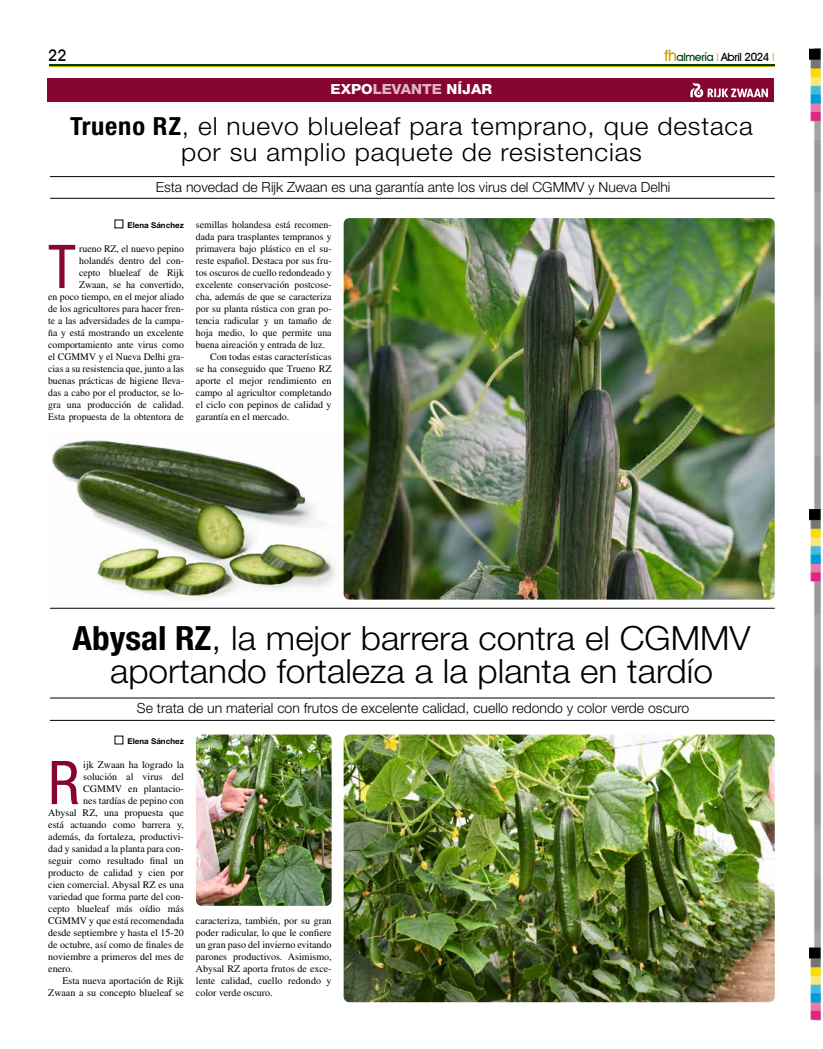
<style>
.page{position:relative;width:823px;height:1049px;background:#fff}
.page>*{position:absolute;margin:0;border:0;box-sizing:border-box;transform-origin:0 0}
.t1{font:condensed 60.4px "Helvetica Neue LT Std";color:#860531}
.t2{font:300 33.4px/33.3px "Helvetica Neue LT Std";color:#000;text-align:center;scale:1.06 1}
.t3{font:300 25px/25.3px "Helvetica Neue LT Std";letter-spacing:.03em;color:#000;text-align:center;scale:1.06 1}
.t4{font:500 16px "Avant Garde IT Cby BT";color:#000}
.t5{font:300 14px "Helvetica Neue LT Std";color:#000}
.t6{font:800 14px "Helvetica Neue LT Std";color:#fff;scale:1.06 1}
.t7{font:500 11.3px "Avant Garde IT Cby BT";letter-spacing:-.03em;color:#000}
.t8{font:10px/12px "Times LT Std";color:#000;text-align:right}
.t9{font:700 8px "Helvetica Neue LT Std";letter-spacing:.005em;color:#000}
.s1{font-size:15.7px;color:#c9a300}
.s2{color:#004110}
.s3{font-family:"Helvetica Neue LT Std";font-weight:400;font-stretch:condensed;color:#c9a300}
.s4{color:#dfb7c0}
.s5{font-weight:700;font-stretch:condensed}
</style>
<div class="page">
<hr style="left:49px;top:65px;width:725px;height:1px;background:#004110">
<hr style="left:49px;top:67px;width:725px;height:1px;background:#c9a300">
<img style="left:809px;top:48px;width:12px;height:973px">
<img style="left:49px;top:439px;width:302px;height:170px">
<div style="left:47px;top:78px;width:726px;height:24px;background:#860531"></div>
<svg style="left:690px;top:82px;width:77px;height:16px"></svg>
<hr style="left:50px;top:176px;width:724px;height:1px;background:#000">
<hr style="left:50px;top:698px;width:724px;height:1px;background:#000">
<hr style="left:50px;top:720px;width:724px;height:1px;background:#000">
<hr style="left:50px;top:198px;width:724px;height:1px;background:#000">
<hr style="left:50px;top:608px;width:724px;height:1px;background:#000">
<img style="left:343px;top:218px;width:431px;height:382px">
<img style="left:343px;top:734px;width:431px;height:268px">
<img style="left:196px;top:734px;width:135px;height:172px">
<h3 class="t4" style="left:48px;top:46px;width:20px">22</h3>
<p class="t7" style="left:663px;top:50px;width:112px"><span class="s1">fh</span><span class="s2">almería</span> <span class="s3">|</span> Abril 2024 <span class="s3">|</span></p>
<h3 class="t6" style="left:330px;top:81px;width:154px">EXPO<span class="s4">LEVANTE</span> NÍJAR</h3>
<h3 class="t3" style="left:70px;top:113px;width:645px"><span class="s5">Trueno RZ</span>, el nuevo blueleaf para temprano, que destaca por su amplio paquete de resistencias</h3>
<h3 class="t5" style="left:156px;top:178px;width:516px">Esta novedad de Rijk Zwaan es una garantía ante los virus del CGMMV y Nueva Delhi</h3>
<p class="t9" style="left:127px;top:220px;width:58px">Elena Sánchez</p>
<h1 class="t1" style="left:48px;top:232px;width:29px">T</h1>
<p class="t8" style="left:48px;top:243px;width:137px">rueno RZ, el nuevo pepino holandés dentro del con-<br>cepto blueleaf de Rijk<br>Zwaan, se ha convertido,<br>en poco tiempo, en el mejor aliado de los agricultores para hacer fren&shy;te a las adversidades de la campa&shy;ña y está mostrando un excelente comportamiento ante virus como el CGMMV y el Nueva Delhi gra&shy;cias a su resistencia que, junto a las buenas prácticas de higiene lleva&shy;das a cabo por el productor, se lo&shy;gra una producción de calidad.<br>Esta propuesta de la obtentora de</p>
<p class="t8" style="left:196px;top:219px;width:137px">semillas holandesa está recomen-</p>
<p class="t8" style="left:196px;top:231px;width:137px">dada para trasplantes tempranos y</p>
<p class="t8" style="left:196px;top:243px;width:137px">primavera bajo plástico en el su-</p>
<p class="t8" style="left:196px;top:255px;width:137px">reste español. Destaca por sus fru-</p>
<p class="t8" style="left:196px;top:267px;width:137px">tos oscuros de cuello redondeado y</p>
<p class="t8" style="left:196px;top:279px;width:137px">excelente conservación postcose-</p>
<p class="t8" style="left:196px;top:291px;width:137px">cha, además de que se caracteriza</p>
<p class="t8" style="left:196px;top:303px;width:137px">por su planta rústica con gran po-</p>
<p class="t8" style="left:196px;top:315px;width:137px">tencia radicular y un tamaño de</p>
<p class="t8" style="left:196px;top:327px;width:137px">hoja medio, lo que permite una</p>
<p class="t8" style="left:196px;top:339px;width:130px">buena aireación y entrada de luz.</p>
<p class="t8" style="left:210px;top:351px;width:123px">Con todas estas características</p>
<p class="t8" style="left:196px;top:363px;width:137px">se ha conseguido que Trueno RZ</p>
<p class="t8" style="left:196px;top:375px;width:137px">aporte el mejor rendimiento en</p>
<p class="t8" style="left:196px;top:387px;width:137px">campo al agricultor completando</p>
<p class="t8" style="left:196px;top:399px;width:137px">el ciclo con pepinos de calidad y</p>
<p class="t8" style="left:196px;top:411px;width:95px">garantía en el mercado.</p>
<h2 class="t2" style="left:72px;top:620px;width:640px"><span class="s5">Abysal RZ</span>, la mejor barrera contra el CGMMV aportando fortaleza a la planta en tardío</h2>
<h3 class="t5" style="left:137px;top:700px;width:553px">Se trata de un material con frutos de excelente calidad, cuello redondo y color verde oscuro</h3>
<p class="t9" style="left:127px;top:736px;width:58px">Elena Sánchez</p>
<h1 class="t1" style="left:48px;top:748px;width:33px">R</h1>
<p class="t8" style="left:83px;top:759px;width:102px">ijk Zwaan ha logrado la</p>
<p class="t8" style="left:83px;top:771px;width:102px">solución al virus del</p>
<p class="t8" style="left:83px;top:783px;width:102px">CGMMV en plantacio-</p>
<p class="t8" style="left:83px;top:795px;width:102px">nes tardías de pepino con</p>
<p class="t8" style="left:48px;top:807px;width:137px">Abysal RZ, una propuesta que</p>
<p class="t8" style="left:48px;top:819px;width:137px">está actuando como barrera y,</p>
<p class="t8" style="left:48px;top:831px;width:137px">además, da fortaleza, productivi-</p>
<p class="t8" style="left:48px;top:843px;width:137px">dad y sanidad a la planta para con-</p>
<p class="t8" style="left:48px;top:855px;width:137px">seguir como resultado final un</p>
<p class="t8" style="left:48px;top:867px;width:137px">producto de calidad y cien por</p>
<p class="t8" style="left:48px;top:879px;width:137px">cien comercial. Abysal RZ es una</p>
<p class="t8" style="left:48px;top:891px;width:137px">variedad que forma parte del con-</p>
<p class="t8" style="left:48px;top:903px;width:137px">cepto blueleaf más oídio más</p>
<p class="t8" style="left:48px;top:915px;width:137px">CGMMV y que está recomendada</p>
<p class="t8" style="left:48px;top:927px;width:137px">desde septiembre y hasta el 15-20</p>
<p class="t8" style="left:48px;top:939px;width:137px">de octubre, así como de finales de</p>
<p class="t8" style="left:48px;top:951px;width:137px">noviembre a primeros del mes de</p>
<p class="t8" style="left:48px;top:963px;width:26px">enero.</p>
<p class="t8" style="left:62px;top:975px;width:123px">Esta nueva aportación de Rijk</p>
<p class="t8" style="left:48px;top:987px;width:137px">Zwaan a su concepto blueleaf se</p>
<p class="t8" style="left:196px;top:915px;width:137px;text-align:justify">caracteriza, también, por su gran poder radicular, lo que le confiere un gran paso del invierno evitando parones productivos. Asimismo, Abysal RZ aporta frutos de exce&shy;lente calidad, cuello redondo y color verde oscuro.</p>
</div>
